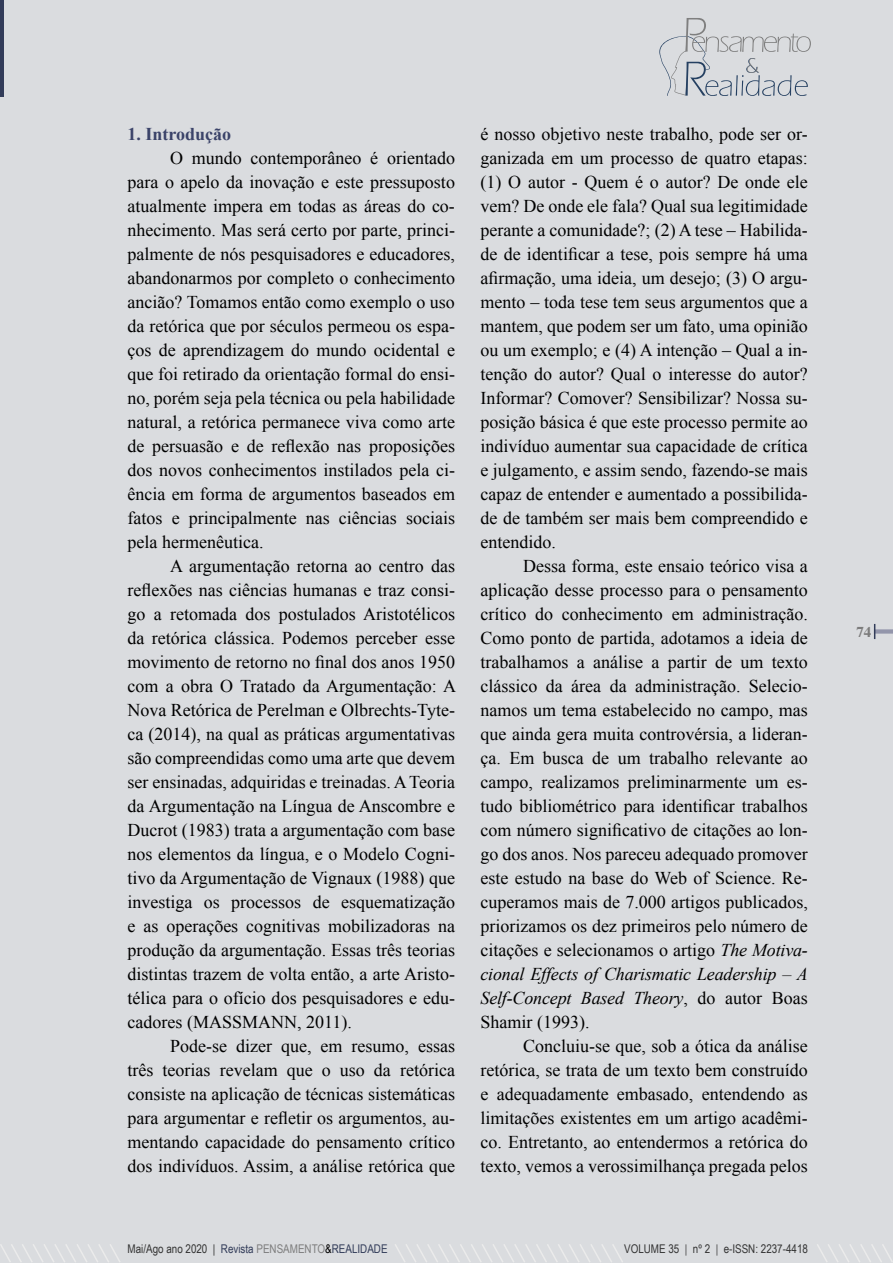
<style>
.page{position:relative;width:893px;height:1263px;background:#dadcdf}
.page>*{position:absolute;margin:0;border:0;box-sizing:border-box;transform-origin:0 0}
.t1{font:18px/24px "Times New Roman";color:#000;text-align:justify}
.t2{font:700 18px "Times New Roman";color:#3b4369}
.t3{font:700 15px "Times";color:#7c7c7c}
.t4{font:12px "Arial Narrow";color:#323c59}
.t5{font:12px "Arial Narrow";color:#333}
.s1{font-style:italic}
.s2{color:#333}
.s3{color:#7d7d7d}
.s4{color:#000}
.s5{color:#484848}
</style>
<div class="page">
<svg style="left:874px;top:624px;width:19px;height:15px"></svg>
<svg style="left:659px;top:18px;width:152px;height:78px"></svg>
<svg style="left:395px;top:1244px;width:228px;height:18px"></svg>
<svg style="left:817px;top:1244px;width:76px;height:18px"></svg>
<hr style="left:0;top:0;width:4px;height:96px;background:#323c59">
<svg style="left:0;top:1244px;width:120px;height:18px"></svg>
<p class="t2" style="left:128px;top:121px;width:105px">1. Introdução</p>
<p class="t1" style="left:128px;top:145px;width:329px;text-indent:43px">O mundo contemporâneo é orientado para o apelo da inovação e este pressuposto atualmente impera em todas as áreas do co&shy;nhecimento. Mas será certo por parte, princi&shy;palmente de nós pesquisadores e educadores, abandonarmos por completo o conhecimento ancião? Tomamos então como exemplo o uso da retórica que por séculos permeou os espa&shy;ços de aprendizagem do mundo ocidental e que foi retirado da orientação formal do ensi&shy;no, porém seja pela técnica ou pela habilidade natural, a retórica permanece viva como arte de persuasão e de reflexão nas proposições dos novos conhecimentos instilados pela ci&shy;ência em forma de argumentos baseados em fatos e principalmente nas ciências sociais pela hermenêutica.</p>
<p class="t1" style="left:128px;top:553px;width:330px;text-indent:43px">A argumentação retorna ao centro das reflexões nas ciências humanas e traz consi&shy;go a retomada dos postulados Aristotélicos da retórica clássica. Podemos perceber esse movimento de retorno no final dos anos 1950 com a obra O Tratado da Argumentação: A Nova Retórica de Perelman e Olbrechts-Tyte&shy;ca (2014), na qual as práticas argumentativas são compreendidas como uma arte que devem ser ensinadas, adquiridas e treinadas. A Teoria da Argumentação na Língua de Anscombre e Ducrot (1983) trata a argumentação com base nos elementos da língua, e o Modelo Cogni&shy;tivo da Argumentação de Vignaux (1988) que investiga os processos de esquematização e as operações cognitivas mobilizadoras na produção da argumentação. Essas três teorias distintas trazem de volta então, a arte Aristo&shy;télica para o ofício dos pesquisadores e edu&shy;cadores (MASSMANN, 2011).</p>
<p class="t1" style="left:128px;top:1033px;width:329px;text-indent:43px">Pode-se dizer que, em resumo, essas três teorias revelam que o uso da retórica consiste na aplicação de técnicas sistemáticas para argumentar e refletir os argumentos, au&shy;mentando capacidade do pensamento crítico dos indivíduos. Assim, a análise retórica que</p>
<p class="t1" style="left:480px;top:121px;width:329px">é nosso objetivo neste trabalho, pode ser or&shy;ganizada em um processo de quatro etapas: (1) O autor - Quem é o autor? De onde ele vem? De onde ele fala? Qual sua legitimidade perante a comunidade?; (2) A tese – Habilida&shy;de de identificar a tese, pois sempre há uma afirmação, uma ideia, um desejo; (3) O argu&shy;mento – toda tese tem seus argumentos que a mantem, que podem ser um fato, uma opinião ou um exemplo; e (4) A intenção – Qual a in&shy;tenção do autor? Qual o interesse do autor?<br>Informar? Comover? Sensibilizar? Nossa su&shy;posição básica é que este processo permite ao indivíduo aumentar sua capacidade de crítica e julgamento, e assim sendo, fazendo-se mais capaz de entender e aumentado a possibilida&shy;de de também ser mais bem compreendido e entendido.</p>
<p class="t1" style="left:480px;top:553px;width:329px;text-indent:43px">Dessa forma, este ensaio teórico visa a aplicação desse processo para o pensamento crítico do conhecimento em administração.<br>Como ponto de partida, adotamos a ideia de trabalhamos a análise a partir de um texto clássico da área da administração. Selecio&shy;namos um tema estabelecido no campo, mas que ainda gera muita controvérsia, a lideran&shy;ça. Em busca de um trabalho relevante ao campo, realizamos preliminarmente um es&shy;tudo bibliométrico para identificar trabalhos com número significativo de citações ao lon&shy;go dos anos. Nos pareceu adequado promover este estudo na base do Web of Science. Re&shy;cuperamos mais de 7.000 artigos publicados, priorizamos os dez primeiros pelo número de citações e selecionamos o artigo <span class="s1">The Motiva&shy;cional Effects of Charismatic Leadership – A Self-Concept Based Theory</span>, do autor Boas Shamir (1993).</p>
<p class="t1" style="left:480px;top:1033px;width:329px;text-indent:43px">Concluiu-se que, sob a ótica da análise retórica, se trata de um texto bem construído e adequadamente embasado, entendendo as limitações existentes em um artigo acadêmi&shy;co. Entretanto, ao entendermos a retórica do texto, vemos a verossimilhança pregada pelos</p>
<p class="t4" style="left:128px;top:1240px;width:261px"><span class="s2">Mai/Ago ano 2020 |</span> Revista <span class="s3">PENSAMENTO</span><span class="s4">&amp;</span>REALIDADE</p>
<p class="t5" style="left:624px;top:1240px;width:185px">VOLUME 35 <span class="s5">|</span> nº 2 <span class="s5">|</span> e-ISSN: 2237-4418</p>
<p class="t3" style="left:856px;top:618px;width:16px">74</p>
</div>
